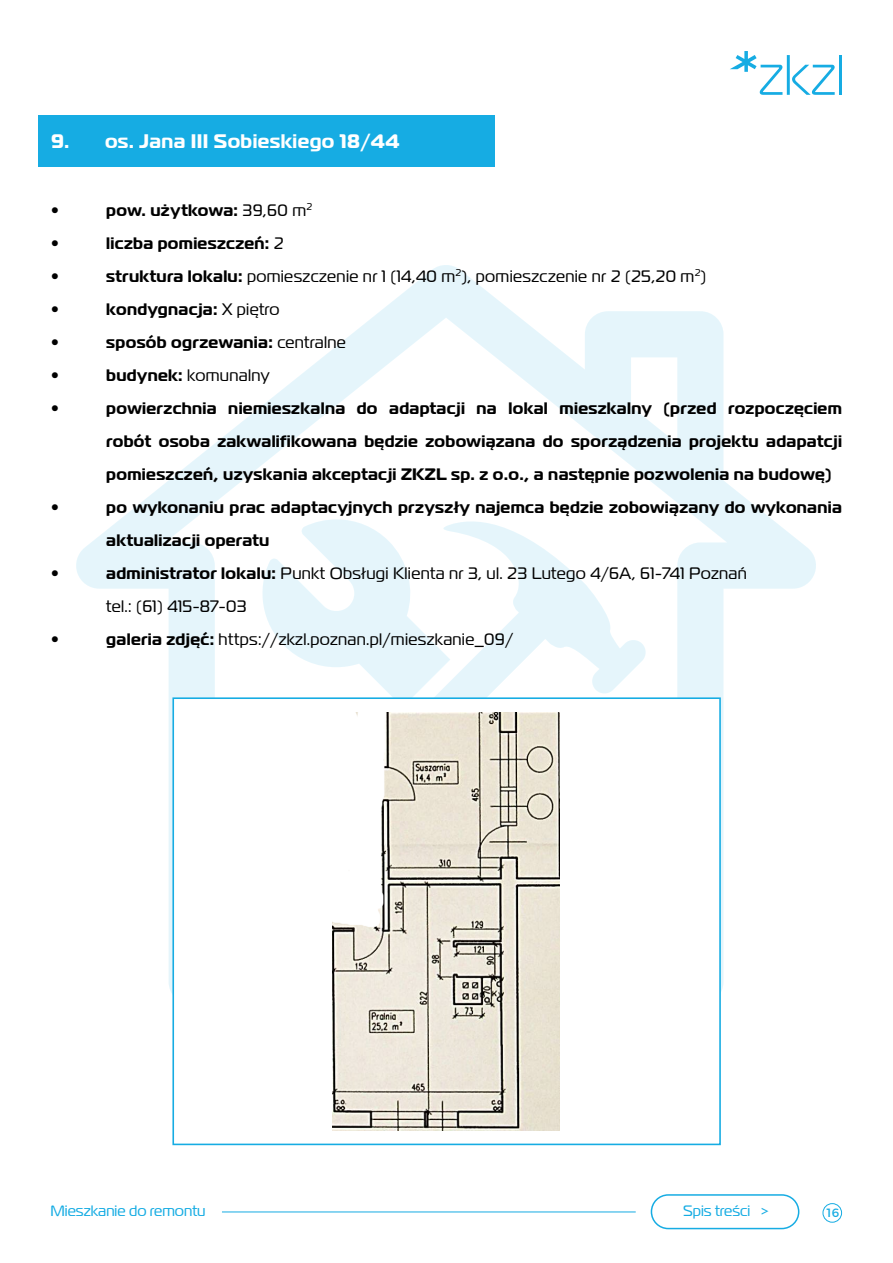
<style>
.page{position:relative;width:893px;height:1263px;background:#fff}
.page>*{position:absolute;margin:0;border:0;box-sizing:border-box;transform-origin:0 0}
.t1{font:700 19.5px "Magistral";letter-spacing:.02em;color:#fff}
.t2{font:700 16.5px/33px "Magistral";letter-spacing:.02em;color:#000;text-align:justify}
.t3{font:16.5px/33px "Magistral";letter-spacing:.02em;color:#000}
.t4{font:15px "Magistral";color:#16ace3}
.t5{font:12px "Montserrat";color:#16ace3}
.s1{font-weight:400}
.s2{font-weight:700}
</style>
<div class="page">
<div style="left:823px;top:1203px;width:19px;height:19px;border:1px solid #16ace3;border-radius:50%"></div>
<hr style="left:222px;top:1211px;width:414px;height:1px;background:#16ace3">
<hr style="left:839px;top:55px;width:3px;height:40px;background:#16ace3">
<svg style="left:730px;top:51px;width:105px;height:44px"></svg>
<svg style="left:76px;top:265px;width:740px;height:728px"></svg>
<svg style="left:260px;top:519px;width:385px;height:178px"></svg>
<div style="left:651px;top:1194px;width:148px;height:35px;border:2px solid #16ace3;border-radius:17px"></div>
<div style="left:38px;top:116px;width:457px;height:51px;background:#16ace3"></div>
<div style="left:172px;top:697px;width:549px;height:448px;background:#fff;border:2px solid #16ace3"></div>
<img style="left:332px;top:712px;width:228px;height:418px">
<p class="t1" style="left:51px;top:129px;width:350px">9. os. Jana III Sobieskiego 18/44</p>
<p class="t2" style="left:51px;top:194px;width:9px">•</p>
<p class="t2" style="left:106px;top:194px;width:207px">pow. użytkowa: <span class="s1">39,60 m</span><sup>2</sup></p>
<p class="t2" style="left:51px;top:227px;width:9px">•</p>
<p class="t2" style="left:106px;top:227px;width:179px">liczba pomieszczeń: <span class="s1">2</span></p>
<p class="t2" style="left:51px;top:260px;width:9px">•</p>
<p class="t3" style="left:106px;top:260px;width:601px"><span class="s2">struktura lokalu:</span> pomieszczenie nr 1 (14,40 m<sup>2</sup>), pomieszczenie nr 2 (25,20 m<sup>2</sup>)</p>
<p class="t2" style="left:51px;top:293px;width:9px">•</p>
<p class="t2" style="left:106px;top:293px;width:175px">kondygnacja: <span class="s1">X piętro</span></p>
<p class="t2" style="left:51px;top:326px;width:9px">•</p>
<p class="t2" style="left:106px;top:326px;width:241px">sposób ogrzewania: <span class="s1">centralne</span></p>
<p class="t2" style="left:51px;top:359px;width:9px">•</p>
<p class="t3" style="left:106px;top:359px;width:165px"><span class="s2">budynek:</span> komunalny</p>
<p class="t2" style="left:51px;top:392px;width:9px">•</p>
<p class="t2" style="left:106px;top:392px;width:737px">powierzchnia niemieszkalna do adaptacji na lokal mieszkalny (przed rozpoczęciem robót osoba zakwalifikowana będzie zobowiązana do sporządzenia projektu adapatcji pomieszczeń, uzyskania akceptacji ZKZL sp. z o.o., a następnie pozwolenia na budowę)</p>
<p class="t2" style="left:51px;top:491px;width:9px">•</p>
<p class="t2" style="left:106px;top:491px;width:737px">po wykonaniu prac adaptacyjnych przyszły najemca będzie zobowiązany do wykonania aktualizacji operatu</p>
<p class="t2" style="left:51px;top:557px;width:9px">•</p>
<p class="t3" style="left:106px;top:557px;width:642px"><span class="s2">administrator lokalu:</span> Punkt Obsługi Klienta nr 3, ul. 23 Lutego 4/6A, 61-741 Poznań tel.: (61) 415-87-03</p>
<p class="t2" style="left:51px;top:623px;width:9px">•</p>
<p class="t3" style="left:106px;top:623px;width:408px"><span class="s2">galeria zdjęć:</span> https://zkzl.poznan.pl/mieszkanie_09/</p>
<p class="t4" style="left:51px;top:1202px;width:156px">Mieszkanie do remontu</p>
<p class="t4" style="left:683px;top:1202px;width:88px">Spis treści &gt;</p>
<p class="t5" style="left:826px;top:1203px;width:15px">16</p>
</div>
